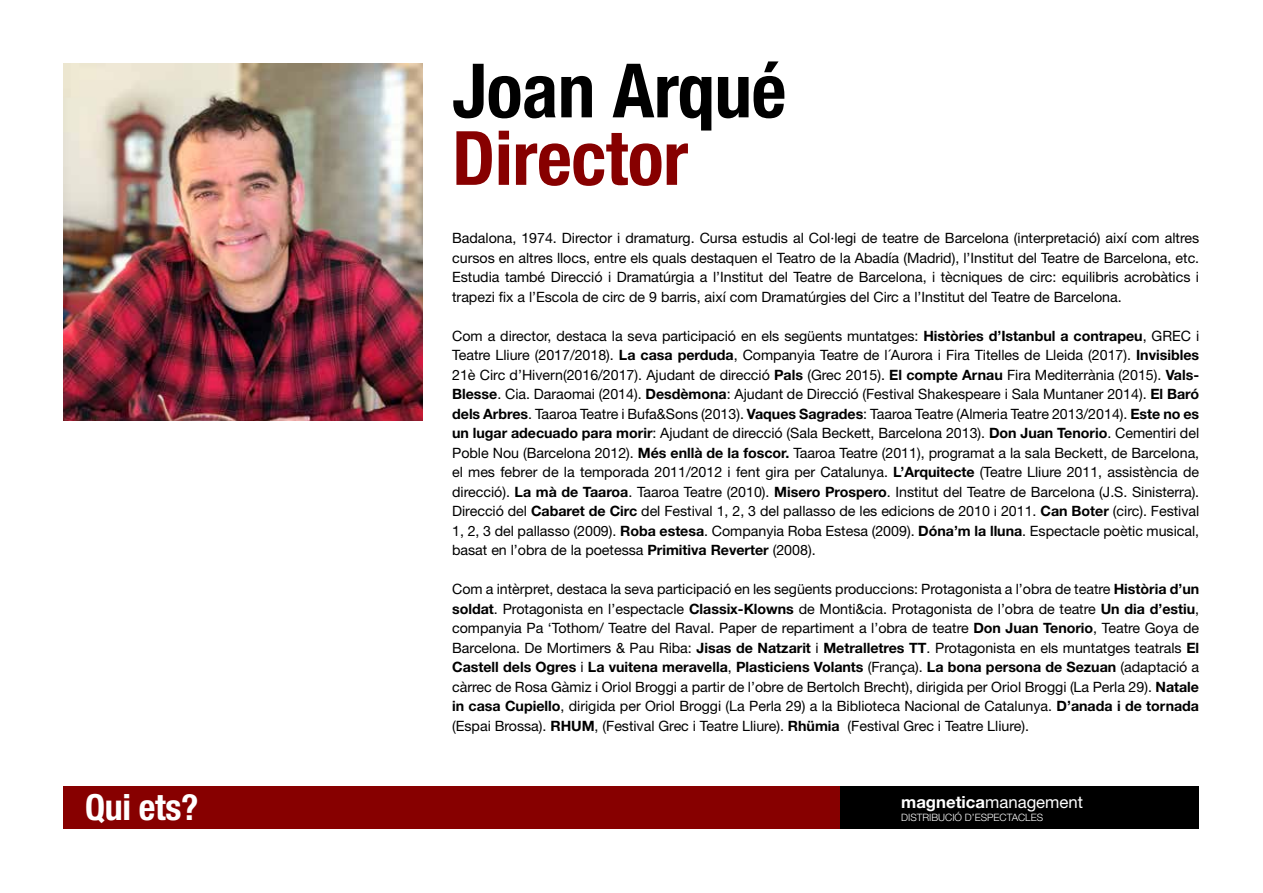
<style>
.page{position:relative;width:1263px;height:893px;background:#fff}
.page>*{position:absolute;margin:0;border:0;box-sizing:border-box;transform-origin:0 0}
.t1{font:700 condensed 75px "Helvetica Neue LT Std";letter-spacing:-.005em;color:#000}
.t2{font:700 condensed 75px "Helvetica Neue LT Std";letter-spacing:-.005em;color:#870000}
.t3{font:700 condensed 36px "Helvetica Neue LT Std";letter-spacing:-.01em;color:#fff}
.t4{font:16.8px "Helvetica Neue LT Std";color:#fff}
.t5{font:14.25px/19.5px "Helvetica Neue LT Std";color:#000;text-align:justify}
.t6{font:300 10.2px "Helvetica Neue LT Std";color:#fff}
.s1{font-weight:700}
</style>
<div class="page">
<div style="left:64px;top:787px;width:778px;height:42px;background:#870000"></div>
<div style="left:840px;top:787px;width:359px;height:42px;background:#000"></div>
<img style="left:64px;top:64px;width:358px;height:357px">
<h2 class="t3" style="left:85px;top:785px;width:115px">Qui ets?</h2>
<h1 class="t1" style="left:452px;top:45px;width:336px">Joan Arqué</h1>
<h1 class="t2" style="left:452px;top:113px;width:238px">Director</h1>
<p class="t5" style="left:452px;top:228px;width:748px">Badalona, 1974. Director i dramaturg. Cursa estudis al Col·legi de teatre de Barcelona (interpretació) així com altres cursos en altres llocs, entre els quals destaquen el Teatro de la Abadía (Madrid), l’Institut del Teatre de Barcelona, etc.<br>Estudia també Direcció i Dramatúrgia a l’Institut del Teatre de Barcelona, i tècniques de circ: equilibris acrobàtics i trapezi fix a l’Escola de circ de 9 barris, així com Dramatúrgies del Circ a l’Institut del Teatre de Barcelona.</p>
<p class="t5" style="left:452px;top:326px;width:749px">Com a director, destaca la seva participació en els següents muntatges: <span class="s1">Històries d’Istanbul a contrapeu</span>, GREC i Teatre Lliure (2017/2018). <span class="s1">La casa perduda</span>, Companyia Teatre de l´Aurora i Fira Titelles de Lleida (2017). <span class="s1">Invisibles </span>21è Circ d’Hivern(2016/2017). Ajudant de direcció <span class="s1">Pals</span> (Grec 2015). <span class="s1">El compte Arnau</span> Fira Mediterrània (2015). <span class="s1">Vals-Blesse</span>. Cia. Daraomai (2014). <span class="s1">Desdèmona</span>: Ajudant de Direcció (Festival Shakespeare i Sala Muntaner 2014). <span class="s1">El Baró dels Arbres</span>. Taaroa Teatre i Bufa&amp;Sons (2013). <span class="s1">Vaques Sagrades</span>: Taaroa Teatre (Almeria Teatre 2013/2014). <span class="s1">Este no es un lugar adecuado para morir</span>: Ajudant de direcció (Sala Beckett, Barcelona 2013). <span class="s1">Don Juan Tenorio</span>. Cementiri del Poble Nou (Barcelona 2012). <span class="s1">Més enllà de la foscor.</span> Taaroa Teatre (2011), programat a la sala Beckett, de Barcelona, el mes febrer de la temporada 2011/2012 i fent gira per Catalunya. <span class="s1">L’Arquitecte</span> (Teatre Lliure 2011, assistència de direcció). <span class="s1">La mà de Taaroa</span>. Taaroa Teatre (2010). <span class="s1">Misero Prospero</span>. Institut del Teatre de Barcelona (J.S. Sinisterra).<br>Direcció del <span class="s1">Cabaret de Circ</span> del Festival 1, 2, 3 del pallasso de les edicions de 2010 i 2011. <span class="s1">Can Boter</span> (circ). Festival 1, 2, 3 del pallasso (2009). <span class="s1">Roba estesa</span>. Companyia Roba Estesa (2009). <span class="s1">Dóna’m la lluna</span>. Espectacle poètic musical, basat en l’obra de la poetessa <span class="s1">Primitiva Reverter</span> (2008).</p>
<p class="t5" style="left:452px;top:579px;width:748px">Com a intèrpret, destaca la seva participació en les següents produccions: Protagonista a l’obra de teatre <span class="s1">Història d’un soldat</span>. Protagonista en l’espectacle <span class="s1">Classix-Klowns</span> de Monti&amp;cia. Protagonista de l’obra de teatre <span class="s1">Un dia d’estiu</span>, companyia Pa ‘Tothom/ Teatre del Raval. Paper de repartiment a l’obra de teatre <span class="s1">Don Juan Tenorio</span>, Teatre Goya de Barcelona. De Mortimers &amp; Pau Riba: <span class="s1">Jisas de Natzarit</span> i <span class="s1">Metralletres TT</span>. Protagonista en els muntatges teatrals <span class="s1">El Castell dels Ogres</span> i <span class="s1">La vuitena meravella</span>, <span class="s1">Plasticiens Volants</span> (França). <span class="s1">La bona persona de Sezuan</span> (adaptació a càrrec de Rosa Gàmiz i Oriol Broggi a partir de l’obre de Bertolch Brecht), dirigida per Oriol Broggi (La Perla 29). <span class="s1">Natale in casa Cupiello</span>, dirigida per Oriol Broggi (La Perla 29) a la Biblioteca Nacional de Catalunya. <span class="s1">D’anada i de tornada </span>(Espai Brossa). <span class="s1">RHUM</span>, (Festival Grec i Teatre Lliure). <span class="s1">Rhümia</span> (Festival Grec i Teatre Lliure).</p>
<p class="t4" style="left:901px;top:792px;width:183px"><span class="s1">magnetica</span>management</p>
<p class="t6" style="left:901px;top:811px;width:144px">DISTRIBUCIÓ D’ESPECTACLES</p>
</div>
